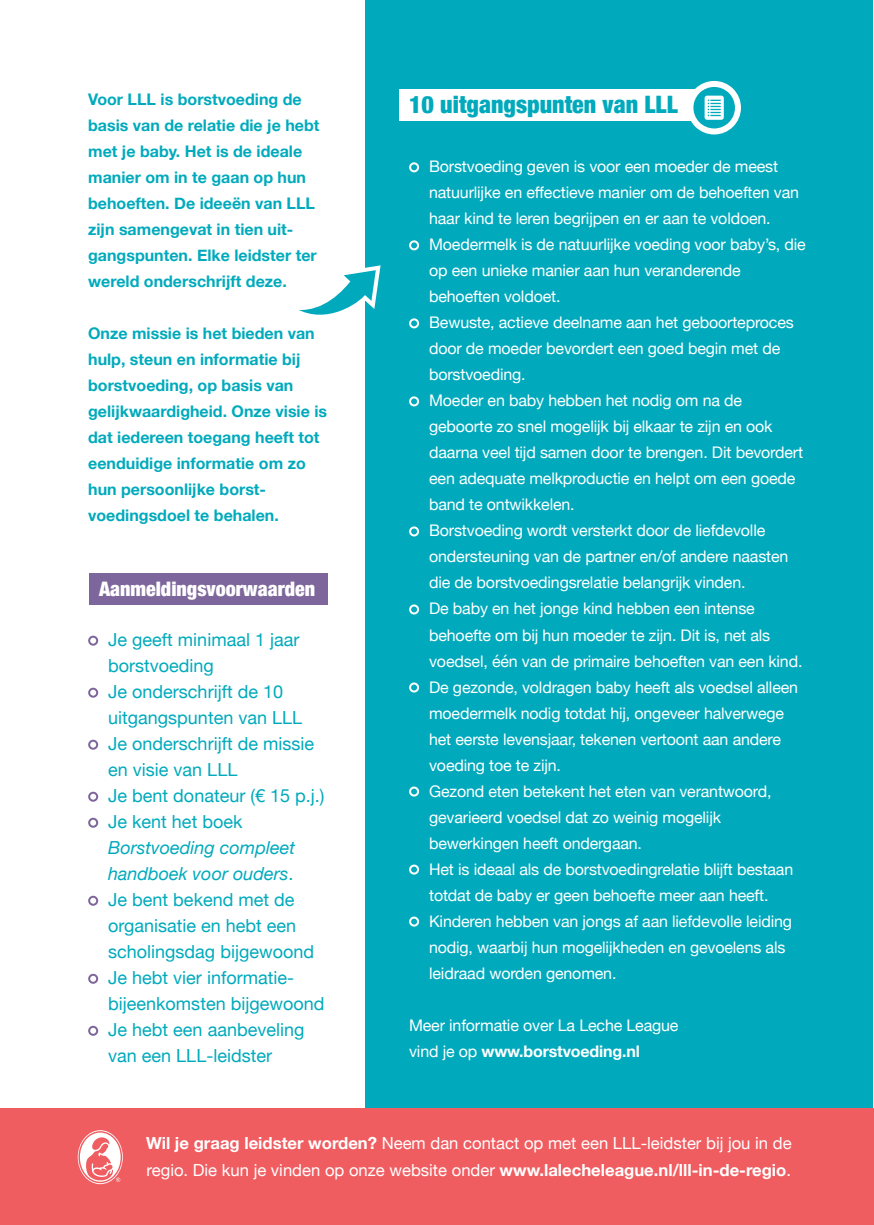
<style>
.page{position:relative;width:874px;height:1225px;background:#fff}
.page>*{position:absolute;margin:0;border:0;box-sizing:border-box;transform-origin:0 0}
.t1{font:900 condensed 24px "Helvetica Neue";color:#00aabc}
.t2{font:900 condensed 20px "Helvetica Neue";color:#fff}
.t3{font:18px/26px "Helvetica Neue";color:#00aabc}
.t4{font:16.6px/27px "Helvetica Neue";color:#fff}
.t5{font:16px/26px "Helvetica Neue";letter-spacing:-.01em;color:#fff}
.t6{font:700 16px/26px "Helvetica Neue";color:#00aabc}
.s1{font-style:italic}
.s2{font-weight:700}
</style>
<div class="page">
<div style="left:365px;top:0;width:507px;height:1225px;background:#00aabc"></div>
<div style="left:399px;top:89px;width:307px;height:32px;background:#fff"></div>
<div style="left:409px;top:162px;width:10px;height:10px;border:2px solid #fff;border-radius:50%"></div>
<div style="left:409px;top:240px;width:10px;height:10px;border:2px solid #fff;border-radius:50%"></div>
<div style="left:409px;top:318px;width:10px;height:10px;border:2px solid #fff;border-radius:50%"></div>
<div style="left:409px;top:396px;width:10px;height:10px;border:2px solid #fff;border-radius:50%"></div>
<div style="left:409px;top:526px;width:10px;height:10px;border:2px solid #fff;border-radius:50%"></div>
<div style="left:409px;top:604px;width:10px;height:10px;border:2px solid #fff;border-radius:50%"></div>
<div style="left:409px;top:682px;width:10px;height:10px;border:2px solid #fff;border-radius:50%"></div>
<div style="left:409px;top:786px;width:10px;height:10px;border:2px solid #fff;border-radius:50%"></div>
<div style="left:409px;top:864px;width:10px;height:10px;border:2px solid #fff;border-radius:50%"></div>
<div style="left:409px;top:916px;width:10px;height:10px;border:2px solid #fff;border-radius:50%"></div>
<div style="left:89px;top:573px;width:239px;height:32px;background:#7d669b"></div>
<div style="left:88px;top:635px;width:10px;height:10px;border:2px solid #7d669b;border-radius:50%"></div>
<div style="left:88px;top:687px;width:10px;height:10px;border:2px solid #7d669b;border-radius:50%"></div>
<div style="left:88px;top:739px;width:10px;height:10px;border:2px solid #7d669b;border-radius:50%"></div>
<div style="left:88px;top:791px;width:10px;height:10px;border:2px solid #7d669b;border-radius:50%"></div>
<div style="left:88px;top:817px;width:10px;height:10px;border:2px solid #7d669b;border-radius:50%"></div>
<div style="left:88px;top:895px;width:10px;height:10px;border:2px solid #7d669b;border-radius:50%"></div>
<div style="left:88px;top:973px;width:10px;height:10px;border:2px solid #7d669b;border-radius:50%"></div>
<div style="left:88px;top:1025px;width:10px;height:10px;border:2px solid #7d669b;border-radius:50%"></div>
<div style="left:0;top:1108px;width:873px;height:117px;background:#f05d61"></div>
<svg style="left:299px;top:265px;width:82px;height:50px"></svg>
<svg style="left:691px;top:81px;width:50px;height:54px"></svg>
<svg style="left:78px;top:1130px;width:45px;height:54px"></svg>
<p class="t6" style="left:88px;top:87px;width:233px">Voor LLL is borstvoeding de basis van de relatie die je hebt met je baby. Het is de ideale manier om in te gaan op hun behoeften. De ideeën van LLL zijn samengevat in tien uit&shy;gangspunten. Elke leidster ter wereld onderschrijft deze.</p>
<p class="t6" style="left:88px;top:321px;width:240px">Onze missie is het bieden van hulp, steun en informatie bij borstvoeding, op basis van gelijkwaardigheid. Onze visie is dat iedereen toegang heeft tot eenduidige informatie om zo hun persoonlijke borst&shy;voedingsdoel te behalen.</p>
<p class="t2" style="left:99px;top:572px;width:218px">Aanmeldingsvoorwaarden</p>
<p class="t3" style="left:108px;top:627px;width:218px">Je geeft minimaal 1 jaar borstvoeding<br>Je onderschrijft de 10 uitgangspunten van LLL<br>Je onderschrijft de missie en visie van LLL<br>Je bent donateur (€ 15 p.j.)<br>Je kent het boek</p>
<p class="t3" style="left:108px;top:835px;width:218px"><span class="s1">Borstvoeding compleet handboek voor ouders</span>.<br>Je bent bekend met de organisatie en hebt een scholingsdag bijgewoond<br>Je hebt vier informatie&shy;bijeenkomsten bijgewoond<br>Je hebt een aanbeveling van een LLL-leidster</p>
<h1 class="t1" style="left:409px;top:85px;width:270px">10 uitgangspunten van LLL</h1>
<p class="t5" style="left:429px;top:155px;width:378px">Borstvoeding geven is voor een moeder de meest natuurlijke en effectieve manier om de behoeften van haar kind te leren begrijpen en er aan te voldoen.<br>Moedermelk is de natuurlijke voeding voor baby’s, die op een unieke manier aan hun veranderende behoeften voldoet.<br>Bewuste, actieve deelname aan het geboorteproces door de moeder bevordert een goed begin met de borstvoeding.<br>Moeder en baby hebben het nodig om na de geboorte zo snel mogelijk bij elkaar te zijn en ook daarna veel tijd samen door te brengen. Dit bevordert een adequate melkproductie en helpt om een goede band te ontwikkelen.<br>Borstvoeding wordt versterkt door de liefdevolle ondersteuning van de partner en/of andere naasten die de borstvoedingsrelatie belangrijk vinden.<br>De baby en het jonge kind hebben een intense behoefte om bij hun moeder te zijn. Dit is, net als voedsel, één van de primaire behoeften van een kind.<br>De gezonde, voldragen baby heeft als voedsel alleen moedermelk nodig totdat hij, ongeveer halverwege het eerste levensjaar, tekenen vertoont aan andere voeding toe te zijn.<br>Gezond eten betekent het eten van verantwoord, gevarieerd voedsel dat zo weinig mogelijk bewerkingen heeft ondergaan.<br>Het is ideaal als de borstvoedingrelatie blijft bestaan totdat de baby er geen behoefte meer aan heeft.<br>Kinderen hebben van jongs af aan liefdevolle leiding nodig, waarbij hun mogelijkheden en gevoelens als leidraad worden genomen.</p>
<p class="t5" style="left:409px;top:1013px;width:271px">Meer informatie over La Leche League vind je op <span class="s2">www.borstvoeding.nl</span></p>
<p class="t4" style="left:146px;top:1130px;width:646px"><span class="s2">Wil je graag leidster worden?</span> Neem dan contact op met een LLL-leidster bij jou in de regio. Die kun je vinden op onze website onder <span class="s2">www.lalecheleague.nl/lll-in-de-regio</span>.</p>
</div>
